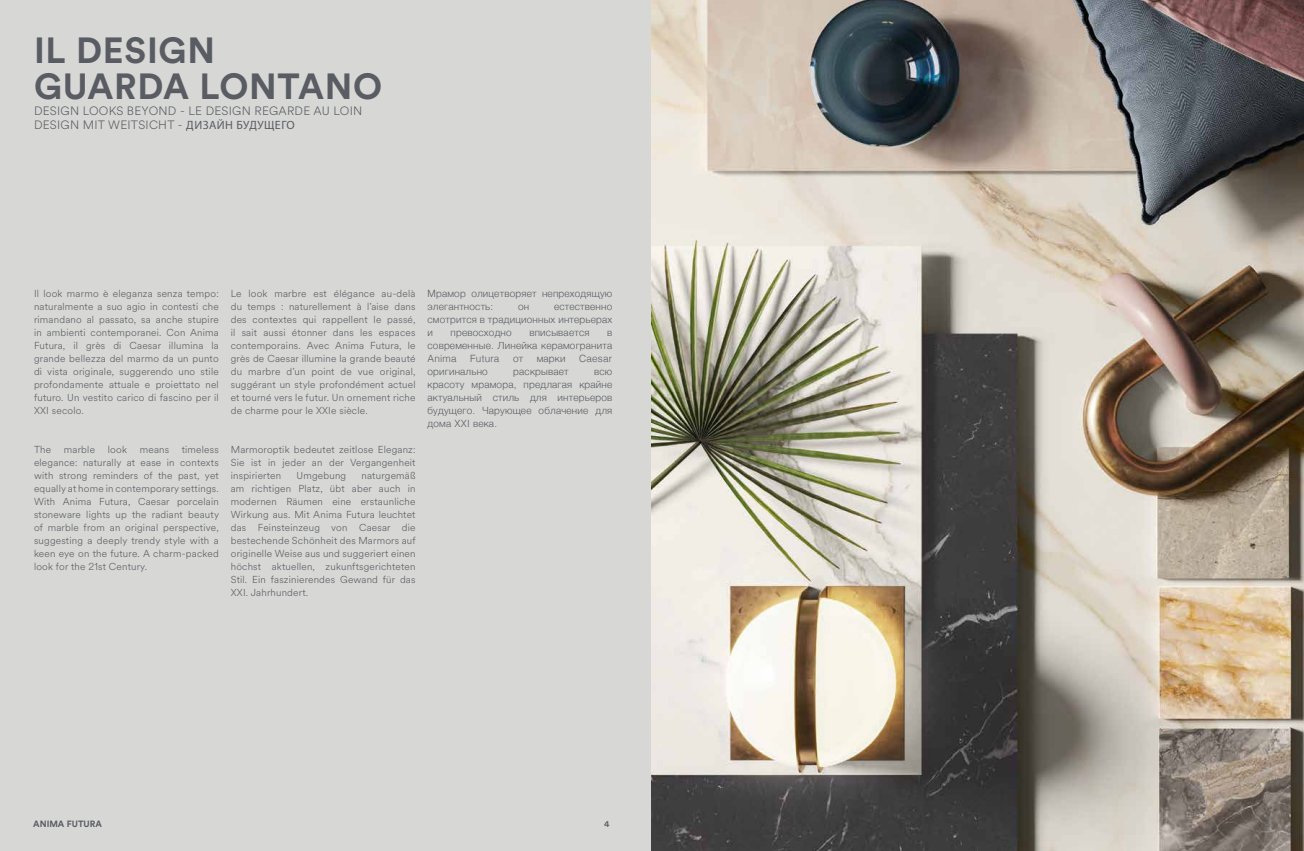
<style>
.page{position:relative;width:1304px;height:851px;background:#fff}
.page>*{position:absolute;margin:0;border:0;box-sizing:border-box;transform-origin:0 0}
.t1{font:700 36px/36px "Circular Std";letter-spacing:.02em;color:#595c62}
.t2{font:300 12px/14px "Circular Spotify Text";letter-spacing:.02em;color:#595c62}
.t3{font:300 10px/13px "Circular Spotify Text";letter-spacing:.02em;color:#595c62;text-align:justify}
.t4{font:300 10px/13px "Helvetica";letter-spacing:.02em;color:#595c62;text-align:justify}
.t5{font:700 9px "Circular Std";color:#595c62}
.t6{font:500 9px "Circular Std";color:#595c62}
.s1{font-family:"Myriad Pro";font-weight:400}
</style>
<div class="page">
<div style="left:0;top:0;width:652px;height:850px;background:#d7d7d5"></div>
<img style="left:652px;top:0;width:652px;height:850px">
<h1 class="t1" style="left:34px;top:32px;width:350px">IL DESIGN<br>GUARDA LONTANO</h1>
<p class="t2" style="left:34px;top:104px;width:330px">DESIGN LOOKS BEYOND - LE DESIGN REGARDE AU LOIN<br>DESIGN MIT WEITSICHT - <span class="s1">ДИЗАЙН БУДУЩЕГО</span></p>
<p class="t3" style="left:34px;top:287px;width:186px">Il look marmo è eleganza senza tempo: naturalmente a suo agio in contesti che rimandano al passato, sa anche stupire in ambienti contemporanei. Con Anima Futura, il grès di Caesar illumina la grande bellezza del marmo da un punto di vista originale, suggerendo uno stile profondamente attuale e proiettato nel futuro. Un vestito carico di fascino per il XXI secolo.</p>
<p class="t3" style="left:34px;top:443px;width:19px">The</p>
<p class="t3" style="left:64px;top:443px;width:33px">marble</p>
<p class="t3" style="left:108px;top:443px;width:21px">look</p>
<p class="t3" style="left:140px;top:443px;width:31px">means</p>
<p class="t3" style="left:34px;top:443px;width:187px;text-indent:148px">timeless elegance: naturally at ease in contexts with strong reminders of the past, yet equally at home in contemporary settings.<br>With Anima Futura, Caesar porcelain stoneware lights up the radiant beauty of marble from an original perspective, suggesting a deeply trendy style with a keen eye on the future. A charm-packed look for the 21st Century.</p>
<p class="t3" style="left:231px;top:287px;width:186px">Le look marbre est élégance au-delà du temps : naturellement à l’aise dans des contextes qui rappellent le passé, il sait aussi étonner dans les espaces contemporains. Avec Anima Futura, le grès de Caesar illumine la grande beauté du marbre d’un point de vue original, suggérant un style profondément actuel et tourné vers le futur. Un ornement riche de charme pour le XXIe siècle.</p>
<p class="t3" style="left:231px;top:443px;width:186px">Marmoroptik bedeutet zeitlose Eleganz:<br>Sie ist in jeder an der Vergangenheit inspirierten</p>
<p class="t3" style="left:231px;top:469px;width:187px;text-indent:131px">naturgemäß am richtigen Platz, übt aber auch in modernen Räumen eine erstaunliche Wirkung aus. Mit Anima Futura leuchtet das Feinsteinzeug von Caesar die bestechende Schönheit des Marmors auf originelle Weise aus und suggeriert einen höchst aktuellen, zukunftsgerichteten Stil. Ein faszinierendes Gewand für das XXI. Jahrhundert.</p>
<p class="t3" style="left:297px;top:469px;width:51px">Umgebung</p>
<p class="t4" style="left:428px;top:286px;width:186px">Мрамор олицетворяет непреходящую элегантность:</p>
<p class="t4" style="left:428px;top:299px;width:186px;text-indent:126px">естественно смотрится в традиционных интерьерах и</p>
<p class="t4" style="left:518px;top:299px;width:13px">он</p>
<p class="t4" style="left:451px;top:325px;width:63px">превосходно</p>
<p class="t4" style="left:529px;top:325px;width:62px">вписывается</p>
<p class="t4" style="left:428px;top:325px;width:186px;text-indent:180px">в современные. Линейка керамогранита Anima</p>
<p class="t4" style="left:470px;top:351px;width:31px">Futura</p>
<p class="t4" style="left:513px;top:351px;width:12px">от</p>
<p class="t4" style="left:537px;top:351px;width:30px">марки</p>
<p class="t4" style="left:579px;top:351px;width:35px">Caesar</p>
<p class="t4" style="left:427px;top:364px;width:62px">оригинально</p>
<p class="t4" style="left:513px;top:364px;width:57px">раскрывает</p>
<p class="t4" style="left:427px;top:364px;width:186px;text-indent:167px">всю красоту мрамора, предлагая крайне актуальный стиль для интерьеров будущего. Чарующее облачение для дома XXI века.</p>
<p class="t5" style="left:33px;top:818px;width:70px">ANIMA FUTURA</p>
<p class="t6" style="left:604px;top:818px;width:7px">4</p>
<p class="t6" style="left:1265px;top:818px;width:6px">5</p>
</div>
